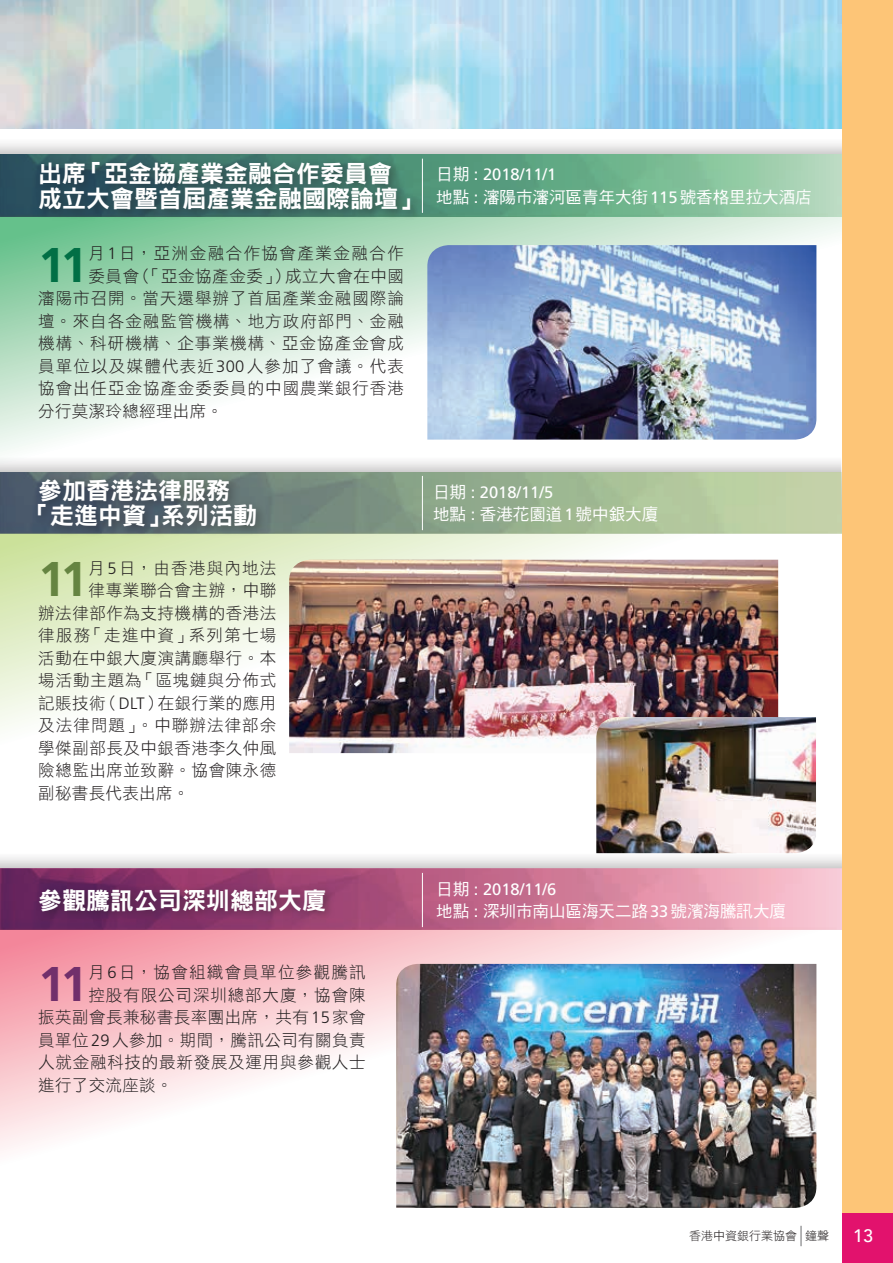
<style>
.page{position:relative;width:893px;height:1263px;background:#fff}
.page>*{position:absolute;margin:0;border:0;box-sizing:border-box;transform-origin:0 0}
.t1{font:700 48.75px "Frutiger";color:#658441}
.t2{font:700 48.75px "Frutiger";color:#016f45}
.t3{font:700 48.75px "Frutiger";color:#712f6b}
.t4{font:24px/25.5px "DF Hei HK W9";color:#fff}
.t5{font:500 18px "Avenir";color:#fff}
.t6{font:16.5px "DF Hei HK W3";letter-spacing:.055em;color:#231f20}
.t7{font:16.5px "DF Hei HK W3";letter-spacing:.035em;color:#231f20}
.t8{font:16.5px "DF Hei HK W5";color:#fff}
.t9{font:16.5px "DF Hei HK W3";letter-spacing:.075em;color:#231f20}
.t10{font:16.5px "DF Hei HK W3";letter-spacing:.025em;color:#231f20}
.t11{font:16.5px "Frutiger";color:#fff}
.t12{font:16.5px "DF Hei HK W3";letter-spacing:.02em;color:#231f20}
.t13{font:16.5px "DF Hei HK W3";letter-spacing:.09em;color:#231f20}
.t14{font:16.5px "DF Hei HK W3";letter-spacing:.03em;color:#231f20}
.t15{font:12px "DF Li Hei HK W3";color:#231f20}
.s1{font-family:"DF Hei HK W5"}
.s2{font-family:"Frutiger"}
.s3{font-family:"Frutiger";font-weight:300}
</style>
<div class="page">
<img style="left:0;top:0;width:842px;height:129px">
<svg style="left:0;top:930px;width:817px;height:240px"></svg>
<div style="left:0;top:853px;width:848px;height:77px;background:#231f20;opacity:.3"></div>
<img style="left:0;top:868px;width:842px;height:62px">
<svg style="left:0;top:216px;width:842px;height:236px"></svg>
<svg style="left:0;top:534px;width:779px;height:195px"></svg>
<div style="left:0;top:457px;width:842px;height:77px;background:#231f20;opacity:.3"></div>
<img style="left:0;top:472px;width:842px;height:62px">
<img style="left:289px;top:560px;width:489px;height:193px">
<img style="left:596px;top:717px;width:220px;height:136px">
<div style="left:33px;top:474px;width:234px;height:64px;background:#231f20;opacity:.4"></div>
<hr style="left:422px;top:476px;width:1px;height:54px;background:#fff">
<div style="left:0;top:140px;width:848px;height:76px;background:#231f20;opacity:.3"></div>
<img style="left:0;top:155px;width:842px;height:61px">
<img style="left:427px;top:245px;width:389px;height:195px">
<div style="left:35px;top:157px;width:386px;height:64px;background:#231f20;opacity:.4"></div>
<hr style="left:422px;top:159px;width:1px;height:54px;background:#fff">
<img style="left:396px;top:964px;width:420px;height:244px">
<div style="left:35px;top:884px;width:301px;height:38px;background:#231f20;opacity:.4"></div>
<hr style="left:422px;top:873px;width:1px;height:54px;background:#fff">
<div style="left:842px;top:0;width:51px;height:1263px;background:#fdc577"></div>
<div style="left:842px;top:1213px;width:51px;height:50px;background:#e2126d"></div>
<svg style="left:801px;top:1226px;width:1px;height:20px"></svg>
<p class="t4" style="left:38px;top:160px;width:386px">出席「亞金協產業金融合作委員會成立大會暨首屆產業金融國際論壇」</p>
<p class="t11" style="left:436px;top:165px;width:122px"><span class="s1">日期</span> : 2018/11/1</p>
<p class="t8" style="left:436px;top:188px;width:377px">地點 <span class="s2">:</span> 瀋陽市瀋河區青年大街<span class="s2">115</span>號香格里拉大酒店</p>
<p class="t2" style="left:38px;top:236px;width:51px">11</p>
<p class="t13" style="left:89px;top:244px;width:317px">月<span class="s3">1</span>日，亞洲金融合作協會產業金融合作</p>
<p class="t7" style="left:89px;top:267px;width:317px">委員會（「亞金協產金委」）成立大會在中國</p>
<p class="t6" style="left:38px;top:289px;width:367px">瀋陽市召開。當天還舉辦了首屆產業金融國際論</p>
<p class="t6" style="left:38px;top:312px;width:367px">壇。來自各金融監管機構、地方政府部門、金融</p>
<p class="t6" style="left:38px;top:334px;width:367px">機構、科研機構、企事業機構、亞金協產金會成</p>
<p class="t6" style="left:38px;top:357px;width:367px">員單位以及媒體代表近<span class="s3">300</span>人參加了會議。代表</p>
<p class="t6" style="left:38px;top:379px;width:367px">協會出任亞金協產金委委員的中國農業銀行香港</p>
<p class="t12" style="left:38px;top:402px;width:186px">分行莫潔玲總經理出席。</p>
<p class="t4" style="left:26px;top:477px;width:232px;text-indent:12px">參加香港法律服務「走進中資」系列活動</p>
<p class="t11" style="left:433px;top:482px;width:122px"><span class="s1">日期</span> : 2018/11/5</p>
<p class="t8" style="left:433px;top:505px;width:227px">地點 <span class="s2">:</span> 香港花園道<span class="s2">1</span>號中銀大廈</p>
<p class="t1" style="left:38px;top:551px;width:51px">11</p>
<p class="t9" style="left:89px;top:559px;width:189px">月<span class="s3">5</span>日，由香港與內地法</p>
<p class="t6" style="left:89px;top:581px;width:189px">律專業聯合會主辦，中聯</p>
<p class="t7" style="left:38px;top:604px;width:240px">辦法律部作為支持機構的香港法</p>
<p class="t9" style="left:38px;top:626px;width:240px">律服務「走進中資」系列第七場</p>
<p class="t7" style="left:38px;top:649px;width:240px">活動在中銀大廈演講廳舉行。本</p>
<p class="t6" style="left:38px;top:671px;width:240px">場活動主題為「區塊鏈與分佈式</p>
<p class="t14" style="left:38px;top:694px;width:240px">記賬技術（<span class="s3">DLT</span>）在銀行業的應用</p>
<p class="t6" style="left:38px;top:716px;width:240px">及法律問題」。中聯辦法律部余</p>
<p class="t7" style="left:38px;top:739px;width:240px">學傑副部長及中銀香港李久仲風</p>
<p class="t7" style="left:38px;top:761px;width:240px">險總監出席並致辭。協會陳永德</p>
<p class="t12" style="left:38px;top:784px;width:153px">副秘書長代表出席。</p>
<p class="t4" style="left:38px;top:887px;width:289px">參觀騰訊公司深圳總部大廈</p>
<p class="t3" style="left:38px;top:955px;width:51px">11</p>
<p class="t9" style="left:89px;top:963px;width:279px">月<span class="s3">6</span>日，協會組織會員單位參觀騰訊</p>
<p class="t6" style="left:89px;top:986px;width:279px">控股有限公司深圳總部大廈，協會陳</p>
<p class="t10" style="left:38px;top:1008px;width:329px">振英副會長兼秘書長率團出席，共有<span class="s3">15</span>家會</p>
<p class="t10" style="left:38px;top:1031px;width:329px">員單位<span class="s3">29</span>人參加。期間，騰訊公司有關負責</p>
<p class="t6" style="left:38px;top:1053px;width:329px">人就金融科技的最新發展及運用與參觀人士</p>
<p class="t12" style="left:38px;top:1076px;width:136px">進行了交流座談。</p>
<p class="t11" style="left:436px;top:879px;width:122px"><span class="s1">日期</span> : 2018/11/6</p>
<p class="t8" style="left:436px;top:902px;width:351px">地點 <span class="s2">:</span> 深圳市南山區海天二路<span class="s2">33</span>號濱海騰訊大廈</p>
<p class="t15" style="left:689px;top:1229px;width:141px">香港中資銀行業協會 鐘聲</p>
<p class="t5" style="left:853px;top:1220px;width:22px">13</p>
</div>
